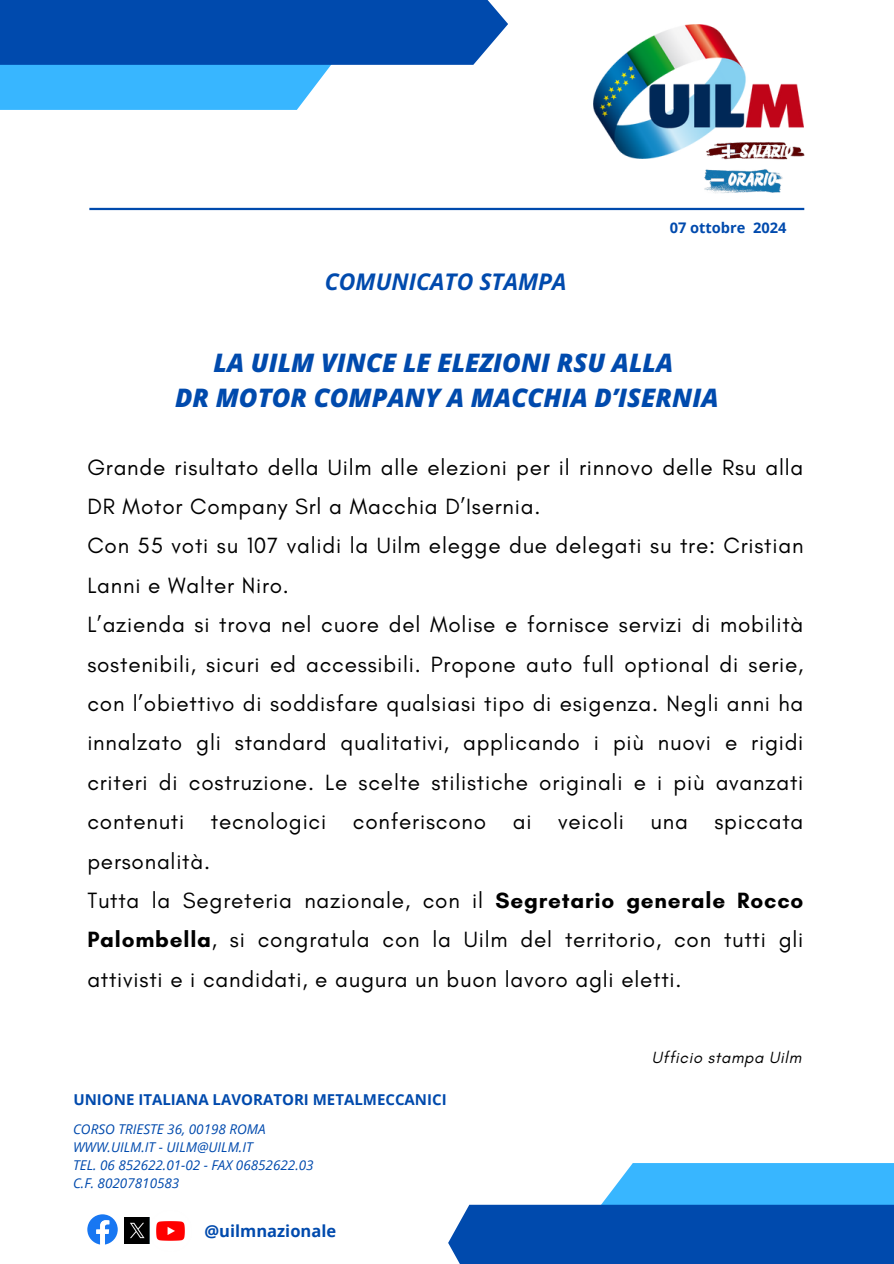
<style>
.page{position:relative;width:894px;height:1264px;background:#fff}
.page>*{position:absolute;margin:0;border:0;box-sizing:border-box;transform-origin:0 0}
.t1{font:italic 800 25.5px/34.8px "Open Sans";color:#004aad;text-align:center}
.t2{font:italic 700 22.95px "Open Sans";color:#004aad}
.t3{font:22.5px/39.3px "Glacial Indifference";letter-spacing:.035em;color:#000}
.t4{font:italic 16.5px "Glacial Indifference";letter-spacing:.035em;color:#000}
.t5{font:700 16.5px "Open Sans";color:#004aad}
.t6{font:700 15px "Open Sans";color:#004aad}
.t7{font:700 14.55px "Open Sans";color:#004aad}
.t8{font:italic 13.5px "Open Sans";color:#004aad}
.s1{font-weight:700}
</style>
<div class="page">
<hr style="left:89px;top:208px;width:715px;height:2px;background:#004aad">
<svg style="left:0;top:0;width:508px;height:110px"></svg>
<div style="left:593px;top:1162px;width:300px;height:101px;background:#38b6ff"></div>
<div style="left:448px;top:1204px;width:445px;height:59px;background:#004aad"></div>
<img style="left:593px;top:24px;width:210px;height:134px">
<svg style="left:87px;top:1214px;width:31px;height:30px"></svg>
<img style="left:149px;top:1217px;width:36px;height:27px">
<img style="left:125px;top:1217px;width:24px;height:26px">
<img style="left:700px;top:132px;width:105px;height:61px">
<h1 class="t2" style="left:325px;top:266px;width:243px">COMUNICATO STAMPA</h1>
<h3 class="t7" style="left:669px;top:218px;width:118px">07 ottobre 2024</h3>
<h6 class="t1" style="left:175px;top:345px;width:545px">LA UILM VINCE LE ELEZIONI RSU ALLA<br>DR MOTOR COMPANY A MACCHIA D’ISERNIA</h6>
<p class="t3" style="left:87px;top:447px;width:717px">Grande risultato della Uilm alle elezioni per il rinnovo delle Rsu alla DR Motor Company Srl a Macchia D’Isernia.<br>Con 55 voti su 107 validi la Uilm elegge due delegati su tre: Cristian Lanni e Walter Niro.<br>L’azienda si trova nel cuore del Molise e fornisce servizi di mobilità sostenibili, sicuri ed accessibili. Propone auto full optional di serie, con l’obiettivo di soddisfare qualsiasi tipo di esigenza. Negli anni ha innalzato gli standard qualitativi, applicando i più nuovi e rigidi criteri di costruzione. Le scelte stilistiche originali e i più avanzati contenuti tecnologici conferiscono ai veicoli una spiccata personalità.<br>Tutta la Segreteria nazionale, con il <span class="s1">Segretario generale Rocco Palombella</span>, si congratula con la Uilm del territorio, con tutti gli attivisti e i candidati, e augura un buon lavoro agli eletti.</p>
<h4 class="t6" style="left:73px;top:1089px;width:374px">UNIONE ITALIANA LAVORATORI METALMECCANICI</h4>
<p class="t8" style="left:73px;top:1119px;width:194px">CORSO TRIESTE 36, 00198 ROMA</p>
<p class="t8" style="left:73px;top:1137px;width:181px">WWW.UILM.IT - UILM@UILM.IT</p>
<p class="t8" style="left:73px;top:1155px;width:242px">TEL. 06 852622.01-02 - FAX 06852622.03</p>
<p class="t8" style="left:73px;top:1173px;width:108px">C.F. 80207810583</p>
<p class="t5" style="left:204px;top:1219px;width:133px">@uilmnazionale</p>
<p class="t4" style="left:651px;top:1047px;width:151px">Ufficio stampa Uilm</p>
</div>
